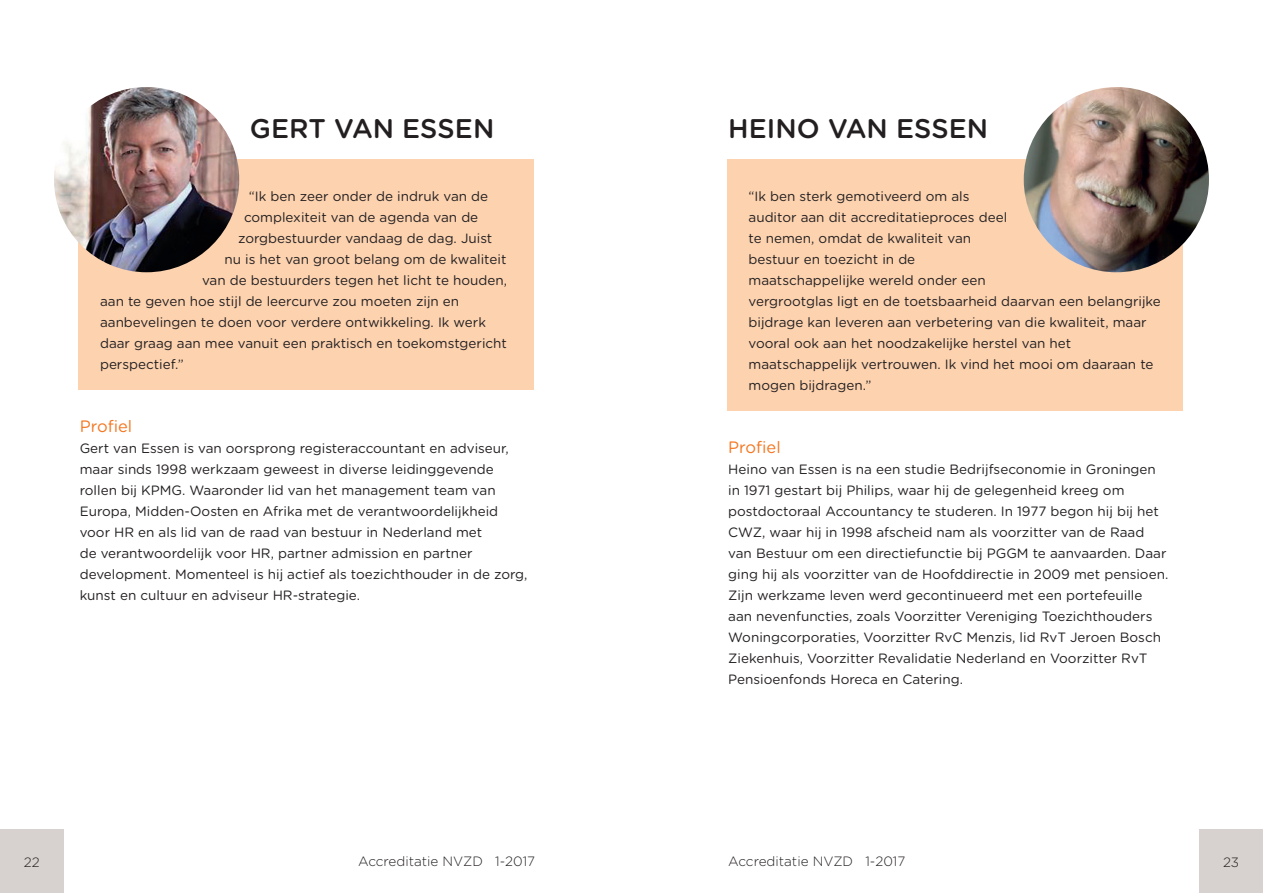
<style>
.page{position:relative;width:1263px;height:893px;background:#fff}
.page>*{position:absolute;margin:0;border:0;box-sizing:border-box;transform-origin:0 0}
.t1{font:500 27px "Gotham Rounded";color:#231f20}
.t2{font:16.5px "Gotham Rounded";color:#f47721}
.t3{font:13.5px/21px "Gotham Rounded";color:#231f20}
.t4{font:300 13.5px "Gotham Rounded";color:#231f20}
</style>
<div class="page">
<div style="left:1199px;top:829px;width:64px;height:64px;background:#d7d2d0"></div>
<div style="left:0;top:829px;width:64px;height:64px;background:#d7d2d0"></div>
<div style="left:79px;top:160px;width:455px;height:230px;background:#fcd2af"></div>
<img style="left:54px;top:87px;width:185px;height:185px;border-radius:93px">
<div style="left:727px;top:160px;width:455px;height:251px;background:#fcd2af"></div>
<img style="left:1024px;top:87px;width:185px;height:185px;border-radius:93px">
<p class="t1" style="left:250px;top:109px;width:246px">GERT VAN ESSEN</p>
<p class="t3" style="left:249px;top:185px;width:241px">“Ik ben zeer onder de indruk van de</p>
<p class="t3" style="left:244px;top:206px;width:236px">complexiteit van de agenda van de</p>
<p class="t3" style="left:238px;top:227px;width:256px">zorgbestuurder vandaag de dag. Juist</p>
<p class="t3" style="left:225px;top:248px;width:283px">nu is het van groot belang om de kwaliteit</p>
<p class="t3" style="left:202px;top:269px;width:307px">van de bestuurders tegen het licht te houden,</p>
<p class="t3" style="left:100px;top:290px;width:361px">aan te geven hoe stijl de leercurve zou moeten zijn en</p>
<p class="t3" style="left:100px;top:311px;width:387px">aanbevelingen te doen voor verdere ontwikkeling. Ik werk</p>
<p class="t3" style="left:100px;top:332px;width:408px">daar graag aan mee vanuit een praktisch en toekomstgericht</p>
<p class="t3" style="left:100px;top:353px;width:85px">perspectief.”</p>
<p class="t2" style="left:80px;top:415px;width:54px">Profiel</p>
<p class="t3" style="left:80px;top:437px;width:449px">Gert van Essen is van oorsprong registeraccountant en adviseur, maar sinds 1998 werkzaam geweest in diverse leidinggevende rollen bij KPMG. Waaronder lid van het management team van Europa, Midden-Oosten en Afrika met de verantwoordelijkheid voor HR en als lid van de raad van bestuur in Nederland met<br>de verantwoordelijk voor HR, partner admission en partner development. Momenteel is hij actief als toezichthouder in de zorg, kunst en cultuur en adviseur HR-strategie.</p>
<p class="t1" style="left:728px;top:109px;width:262px">HEINO VAN ESSEN</p>
<p class="t3" style="left:748px;top:185px;width:414px">“Ik ben sterk gemotiveerd om als<br>auditor aan dit accreditatieproces deel<br>te nemen, omdat de kwaliteit van<br>bestuur en toezicht in de<br>maatschappelijke wereld onder een<br>vergrootglas ligt en de toetsbaarheid daarvan een belangrijke bijdrage kan leveren aan verbetering van die kwaliteit, maar vooral ook aan het noodzakelijke herstel van het maatschappelijk vertrouwen. Ik vind het mooi om daaraan te mogen bijdragen.”</p>
<p class="t2" style="left:728px;top:436px;width:54px">Profiel</p>
<p class="t3" style="left:728px;top:458px;width:442px">Heino van Essen is na een studie Bedrijfseconomie in Groningen in 1971 gestart bij Philips, waar hij de gelegenheid kreeg om postdoctoraal Accountancy te studeren. In 1977 begon hij bij het CWZ, waar hij in 1998 afscheid nam als voorzitter van de Raad van Bestuur om een directiefunctie bij PGGM te aanvaarden. Daar ging hij als voorzitter van de Hoofddirectie in 2009 met pensioen.<br>Zijn werkzame leven werd gecontinueerd met een portefeuille aan nevenfuncties, zoals Voorzitter Vereniging Toezichthouders Woningcorporaties, Voorzitter RvC Menzis, lid RvT Jeroen Bosch Ziekenhuis, Voorzitter Revalidatie Nederland en Voorzitter RvT Pensioenfonds Horeca en Catering.</p>
<p class="t4" style="left:24px;top:853px;width:17px">22</p>
<p class="t4" style="left:358px;top:852px;width:179px">Accreditatie NVZD 1-2017</p>
<p class="t4" style="left:728px;top:852px;width:179px">Accreditatie NVZD 1-2017</p>
<p class="t4" style="left:1223px;top:853px;width:18px">23</p>
</div>
